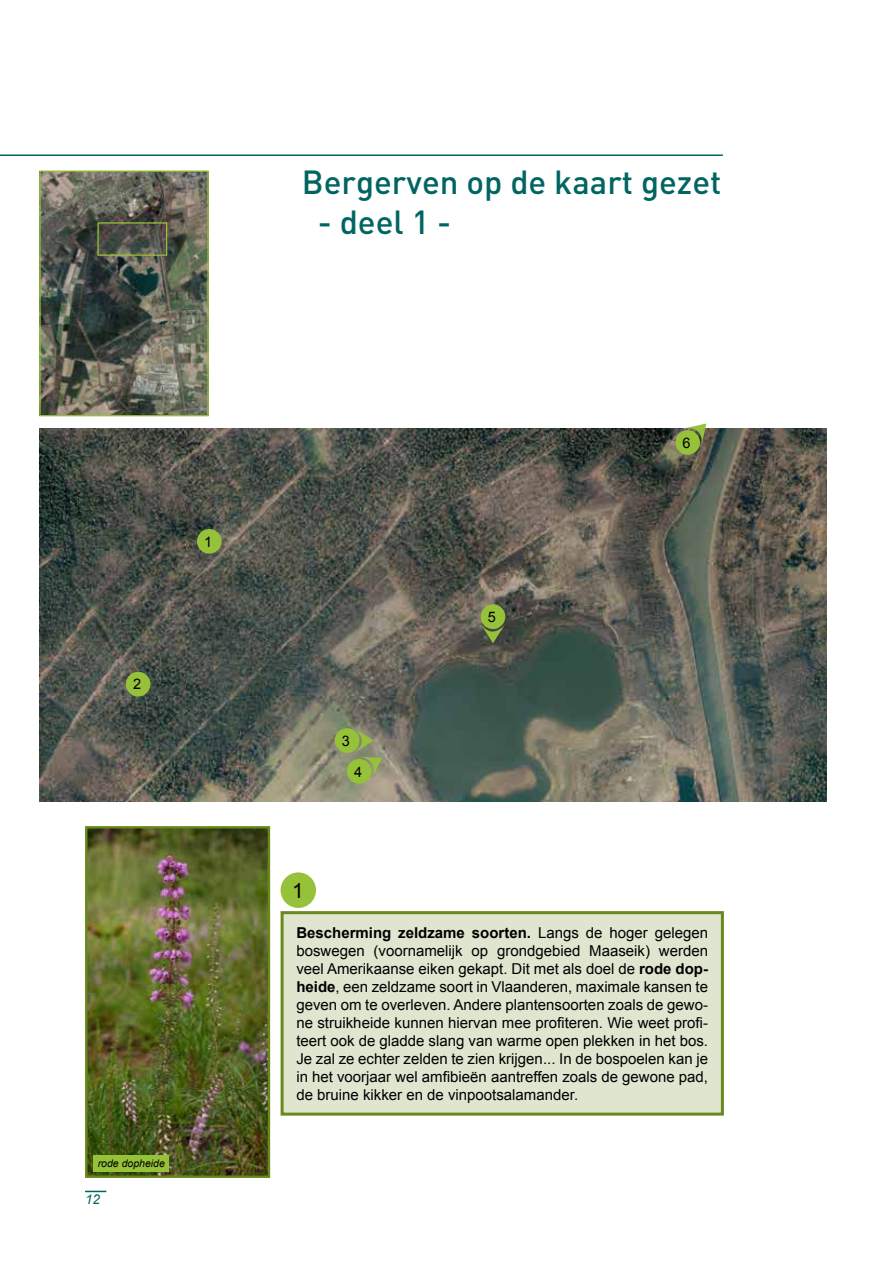
<style>
.page{position:relative;width:893px;height:1263px;background:#fff}
.page>*{position:absolute;margin:0;border:0;box-sizing:border-box;transform-origin:0 0}
.t1{font:500 33px "DIN";color:#006561}
.t2{font:20.85px "Arial";color:#000}
.t3{font:15px/18px "Arial";color:#000;text-align:justify}
.t4{font:14.55px "Arial";color:#000}
.t5{font:italic 13.5px "Arial";color:#006561}
.t6{font:italic 10.5px "Arial";color:#000}
.s1{font-weight:700}
</style>
<div class="page">
<svg style="left:85px;top:1191px;width:21px;height:1px"></svg>
<hr style="left:0;top:154px;width:723px;height:2px;background:#006561">
<img style="left:39px;top:429px;width:787px;height:372px">
<div style="left:335px;top:728px;width:24px;height:25px;background:#95c238;border-radius:50%"></div>
<div style="left:347px;top:759px;width:24px;height:25px;background:#95c238;border-radius:50%"></div>
<svg style="left:354px;top:728px;width:28px;height:50px"></svg>
<div style="left:481px;top:604px;width:24px;height:25px;background:#95c238;border-radius:50%"></div>
<svg style="left:481px;top:624px;width:24px;height:19px"></svg>
<div style="left:126px;top:672px;width:24px;height:24px;background:#95c238;border-radius:50%"></div>
<div style="left:197px;top:529px;width:25px;height:25px;background:#95c238;border-radius:50%"></div>
<div style="left:675px;top:430px;width:25px;height:25px;background:#95c238;border-radius:50%"></div>
<svg style="left:684px;top:423px;width:22px;height:23px"></svg>
<div style="left:282px;top:913px;width:440px;height:201px;background:#dfe5cf"></div>
<div style="left:281px;top:911px;width:443px;height:204px;border:3px solid #69891d"></div>
<img style="left:88px;top:829px;width:179px;height:346px">
<div style="left:85px;top:826px;width:185px;height:352px;border:2px solid #69891d"></div>
<div style="left:93px;top:1155px;width:76px;height:16px;background:#95c238"></div>
<div style="left:281px;top:872px;width:35px;height:36px;background:#95c238;border-radius:50%"></div>
<img style="left:41px;top:172px;width:166px;height:242px">
<div style="left:39px;top:170px;width:170px;height:246px;border:1px solid #95c238"></div>
<div style="left:97px;top:222px;width:70px;height:34px;border:1px solid #95c238"></div>
<p class="t4" style="left:133px;top:675px;width:10px">2</p>
<p class="t4" style="left:204px;top:532px;width:10px">1</p>
<p class="t6" style="left:98px;top:1156px;width:69px">rode dopheide</p>
<p class="t5" style="left:85px;top:1191px;width:17px">12</p>
<h1 class="t1" style="left:302px;top:161px;width:421px">Bergerven op de kaart gezet</h1>
<h1 class="t1" style="left:318px;top:201px;width:135px">- deel 1 -</h1>
<h2 class="t2" style="left:292px;top:877px;width:13px">1</h2>
<p class="t4" style="left:342px;top:731px;width:10px">3</p>
<p class="t4" style="left:354px;top:762px;width:10px">4</p>
<p class="t4" style="left:488px;top:607px;width:10px">5</p>
<p class="t4" style="left:683px;top:433px;width:10px">6</p>
<p class="t3" style="left:296px;top:924px;width:413px"><span class="s1">Bescherming zeldzame soorten.</span> Langs de hoger gelegen boswegen (voornamelijk op grondgebied Maaseik) werden veel Amerikaanse eiken gekapt. Dit met als doel de <span class="s1">rode dop&shy;heide</span>, een zeldzame soort in Vlaanderen, maximale kansen te geven om te overleven. Andere plantensoorten zoals de gewo&shy;ne struikheide kunnen hiervan mee profiteren. Wie weet profi&shy;teert ook de gladde slang van warme open plekken in het bos.<br>Je zal ze echter zelden te zien krijgen... In de bospoelen kan je in het voorjaar wel amfibieën aantreffen zoals de gewone pad, de bruine kikker en de vinpootsalamander.</p>
</div>
